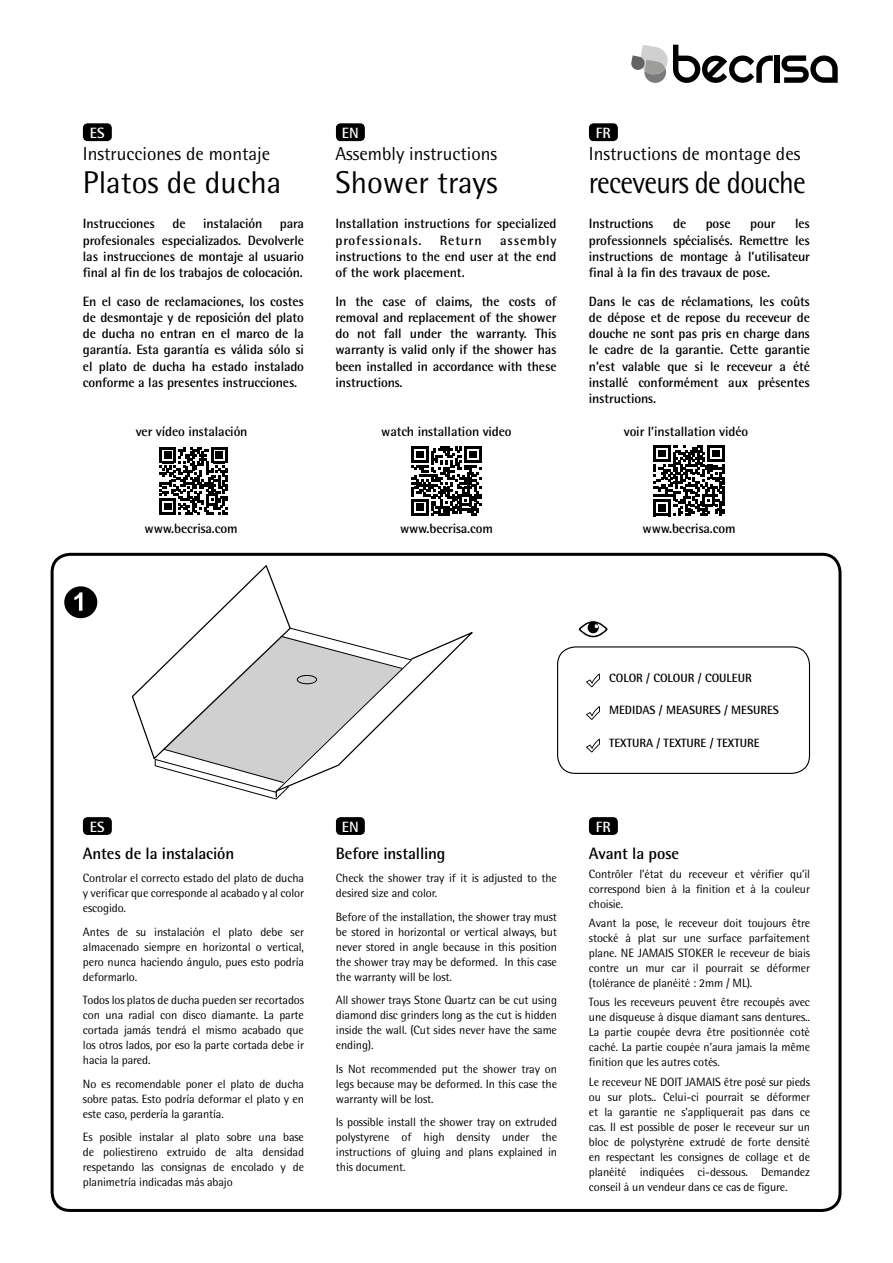
<style>
.page{position:relative;width:893px;height:1263px;background:#fff}
.page>*{position:absolute;margin:0;border:0;box-sizing:border-box;transform-origin:0 0}
.t1{font:31.5px "Rotis Semi Sans Std";color:#000}
.t2{font:31.5px "Rotis Semi Sans Std";letter-spacing:-.025em;color:#000;scale:.9 1}
.t3{font:18.75px "Rotis Semi Sans Std";color:#000}
.t4{font:700 16.5px "Rotis Semi Sans Std";letter-spacing:-.01em;color:#000}
.t5{font:700 14.85px "Rotis Semi Sans Std";letter-spacing:.01em;color:#fff}
.t6{font:700 13.5px/16.2px "Rotis Semi Sans Std";letter-spacing:-.01em;color:#000;text-align:justify}
.t7{font:12px/15px "Rotis Semi Sans Std";letter-spacing:-.01em;color:#000;text-align:justify}
.t8{font:700 12px "Rotis Semi Sans Std";color:#000}
</style>
<div class="page">
<svg style="left:131px;top:565px;width:342px;height:235px"></svg>
<div style="left:297px;top:675px;width:20px;height:9px;border:1px solid #000;border-radius:50%"></div>
<div style="left:557px;top:646px;width:253px;height:128px;border:1px solid #000;border-radius:18px"></div>
<svg style="left:586px;top:673px;width:14px;height:14px"></svg>
<svg style="left:586px;top:706px;width:14px;height:14px"></svg>
<svg style="left:586px;top:739px;width:14px;height:13px"></svg>
<svg style="left:578px;top:621px;width:30px;height:17px"></svg>
<div style="left:66px;top:588px;width:30px;height:29px;background:#000;border-radius:50%"></div>
<div style="left:64px;top:586px;width:33px;height:32px;border:3px solid #000;border-radius:50%"></div>
<svg style="left:74px;top:592px;width:8px;height:19px"></svg>
<div style="left:51px;top:553px;width:790px;height:659px;border:3px solid #000;border-radius:18px"></div>
<div style="left:774px;top:55px;width:6px;height:28px;background:#000"></div>
<svg style="left:781px;top:55px;width:57px;height:28px"></svg>
<svg style="left:631px;top:45px;width:142px;height:38px"></svg>
<div style="left:84px;top:818px;width:27px;height:16px;background:#000;border-radius:4px"></div>
<div style="left:83px;top:817px;width:29px;height:18px;border:2px solid #000;border-radius:4px"></div>
<div style="left:337px;top:818px;width:27px;height:16px;background:#000;border-radius:4px"></div>
<div style="left:336px;top:817px;width:29px;height:18px;border:2px solid #000;border-radius:4px"></div>
<div style="left:590px;top:818px;width:27px;height:16px;background:#000;border-radius:4px"></div>
<div style="left:589px;top:817px;width:29px;height:18px;border:2px solid #000;border-radius:4px"></div>
<div style="left:84px;top:124px;width:27px;height:16px;background:#000;border-radius:4px"></div>
<div style="left:83px;top:123px;width:29px;height:18px;border:2px solid #000;border-radius:4px"></div>
<div style="left:337px;top:124px;width:27px;height:16px;background:#000;border-radius:4px"></div>
<div style="left:336px;top:123px;width:29px;height:18px;border:2px solid #000;border-radius:4px"></div>
<div style="left:590px;top:124px;width:27px;height:16px;background:#000;border-radius:4px"></div>
<div style="left:589px;top:123px;width:29px;height:18px;border:2px solid #000;border-radius:4px"></div>
<svg style="left:160px;top:447px;width:67px;height:68px"></svg>
<svg style="left:412px;top:446px;width:69px;height:70px"></svg>
<svg style="left:653px;top:445px;width:72px;height:71px"></svg>
<p class="t5" style="left:90px;top:124px;width:16px">ES</p>
<p class="t5" style="left:342px;top:124px;width:19px">EN</p>
<p class="t5" style="left:596px;top:124px;width:17px">FR</p>
<h2 class="t3" style="left:83px;top:142px;width:189px">Instrucciones de montaje</h2>
<h1 class="t1" style="left:83px;top:163px;width:200px">Platos de ducha</h1>
<p class="t6" style="left:83px;top:215px;width:74px">Instrucciones</p>
<p class="t6" style="left:173px;top:215px;width:15px">de</p>
<p class="t6" style="left:203px;top:215px;width:61px">instalación</p>
<p class="t6" style="left:83px;top:215px;width:223px;text-indent:197px">para profesionales especializados. Devolverle las instrucciones de montaje al usuario final al fin de los trabajos de colocación.</p>
<p class="t6" style="left:83px;top:293px;width:223px">En el caso de reclamaciones, los costes de desmontaje y de reposición del plato de ducha no entran en el marco de la garantía. Esta garantía es válida sólo si el plato de ducha ha estado instalado conforme a las presentes instrucciones.</p>
<h2 class="t3" style="left:335px;top:142px;width:163px">Assembly instructions</h2>
<h1 class="t1" style="left:335px;top:163px;width:164px">Shower trays</h1>
<p class="t6" style="left:335px;top:215px;width:223px">Installation instructions for specialized professionals.</p>
<p class="t6" style="left:335px;top:232px;width:223px;text-indent:165px">assembly instructions to the end user at the end of the work placement.</p>
<p class="t6" style="left:335px;top:293px;width:223px">In the case of claims, the costs of removal and replacement of the shower do not fall under the warranty. This warranty is valid only if the shower has been installed in accordance with these instructions.</p>
<p class="t6" style="left:440px;top:232px;width:43px">Return</p>
<h2 class="t3" style="left:589px;top:142px;width:213px">Instructions de montage des</h2>
<h1 class="t2" style="left:589px;top:163px;width:243px">receveurs de douche</h1>
<p class="t6" style="left:589px;top:215px;width:223px;text-indent:206px">les professionnels spécialisés. Remettre les instructions de montage à l’utilisateur final à la fin des travaux de pose.</p>
<p class="t6" style="left:589px;top:293px;width:223px">Dans le cas de réclamations, les coûts de dépose et de repose du receveur de douche ne sont pas pris en charge dans le cadre de la garantie. Cette garantie n’est valable que si le receveur a été installé conformément aux présentes instructions.</p>
<p class="t6" style="left:589px;top:215px;width:66px">Instructions</p>
<p class="t6" style="left:673px;top:215px;width:15px">de</p>
<p class="t6" style="left:706px;top:215px;width:27px">pose</p>
<p class="t6" style="left:750px;top:215px;width:27px">pour</p>
<p class="t6" style="left:136px;top:423px;width:113px">ver vídeo instalación</p>
<p class="t6" style="left:381px;top:423px;width:132px">watch installation video</p>
<p class="t6" style="left:624px;top:423px;width:126px">voir l’installation vidéo</p>
<p class="t6" style="left:145px;top:520px;width:94px">www.becrisa.com</p>
<p class="t6" style="left:400px;top:520px;width:94px">www.becrisa.com</p>
<p class="t6" style="left:643px;top:520px;width:94px">www.becrisa.com</p>
<p class="t8" style="left:609px;top:670px;width:144px">COLOR / COLOUR / COULEUR</p>
<p class="t8" style="left:609px;top:703px;width:171px">MEDIDAS / MEASURES / MESURES</p>
<p class="t8" style="left:609px;top:735px;width:152px">TEXTURA / TEXTURE / TEXTURE</p>
<p class="t5" style="left:90px;top:818px;width:16px">ES</p>
<p class="t5" style="left:342px;top:818px;width:19px">EN</p>
<p class="t5" style="left:596px;top:818px;width:17px">FR</p>
<h3 class="t4" style="left:83px;top:843px;width:153px">Antes de la instalación</h3>
<p class="t7" style="left:83px;top:870px;width:223px">Controlar el correcto estado del plato de ducha y verificar que corresponde al acabado y al color escogido.</p>
<p class="t7" style="left:83px;top:924px;width:223px">Antes de su instalación el plato debe ser almacenado siempre en horizontal o vertical, pero nunca haciendo ángulo, pues esto podría deformarlo.</p>
<p class="t7" style="left:83px;top:992px;width:223px">Todos los platos de ducha pueden ser recortados con una radial con disco diamante. La parte cortada jamás tendrá el mismo acabado que los otros lados, por eso la parte cortada debe ir hacia la pared.</p>
<p class="t7" style="left:83px;top:1076px;width:223px">No es recomendable poner el plato de ducha sobre patas. Esto podría deformar el plato y en este caso, perdería la garantía.</p>
<p class="t7" style="left:83px;top:1129px;width:223px">Es posible instalar al plato sobre una base de poliestireno extruido de alta densidad respetando las consignas de encolado y de planimetría indicadas más abajo</p>
<h3 class="t4" style="left:336px;top:843px;width:111px">Before installing</h3>
<p class="t7" style="left:336px;top:870px;width:223px">Check the shower tray if it is adjusted to the desired size and color.</p>
<p class="t7" style="left:336px;top:909px;width:223px">Before of the installation, the shower tray must be stored in horizontal or vertical always, but never stored in angle because in this position the shower tray may be deformed. In this case the warranty will be lost.</p>
<p class="t7" style="left:336px;top:992px;width:223px">All shower trays Stone Quartz can be cut using diamond disc grinders long as the cut is hidden inside the wall. (Cut sides never have the same ending).</p>
<p class="t7" style="left:336px;top:1061px;width:223px">Is Not recommended put the shower tray on legs because may be deformed. In this case the warranty will be lost.</p>
<p class="t7" style="left:336px;top:1114px;width:223px">Is possible install the shower tray on extruded polystyrene of high density under the instructions of gluing and plans explained in this document.</p>
<h3 class="t4" style="left:589px;top:843px;width:92px">Avant la pose</h3>
<p class="t7" style="left:589px;top:866px;width:223px">Contrôler l’état du receveur et vérifier qu’il correspond bien à la finition et à la couleur choisie.</p>
<p class="t7" style="left:589px;top:915px;width:223px">Avant la pose, le receveur doit toujours être stocké à plat sur une surface parfaitement plane. NE JAMAIS STOKER le receveur de biais contre un mur car il pourrait se déformer (tolérance de planéité : 2mm / ML).</p>
<p class="t7" style="left:589px;top:995px;width:223px">Tous les receveurs peuvent être recoupés avec une disqueuse à disque diamant sans dentures..<br>La partie coupée devra être positionnée coté caché. La partie coupée n’aura jamais la même finition que les autres cotés.</p>
<p class="t7" style="left:589px;top:1074px;width:223px">Le receveur NE DOIT JAMAIS être posé sur pieds ou sur plots.. Celui-ci pourrait se déformer et la garantie ne s’appliquerait pas dans ce cas. Il est possible de poser le receveur sur un bloc de polystyrène extrudé de forte densité en respectant les consignes de collage et de planéité indiquées ci-dessous. Demandez conseil à un vendeur dans ce cas de figure.</p>
</div>
